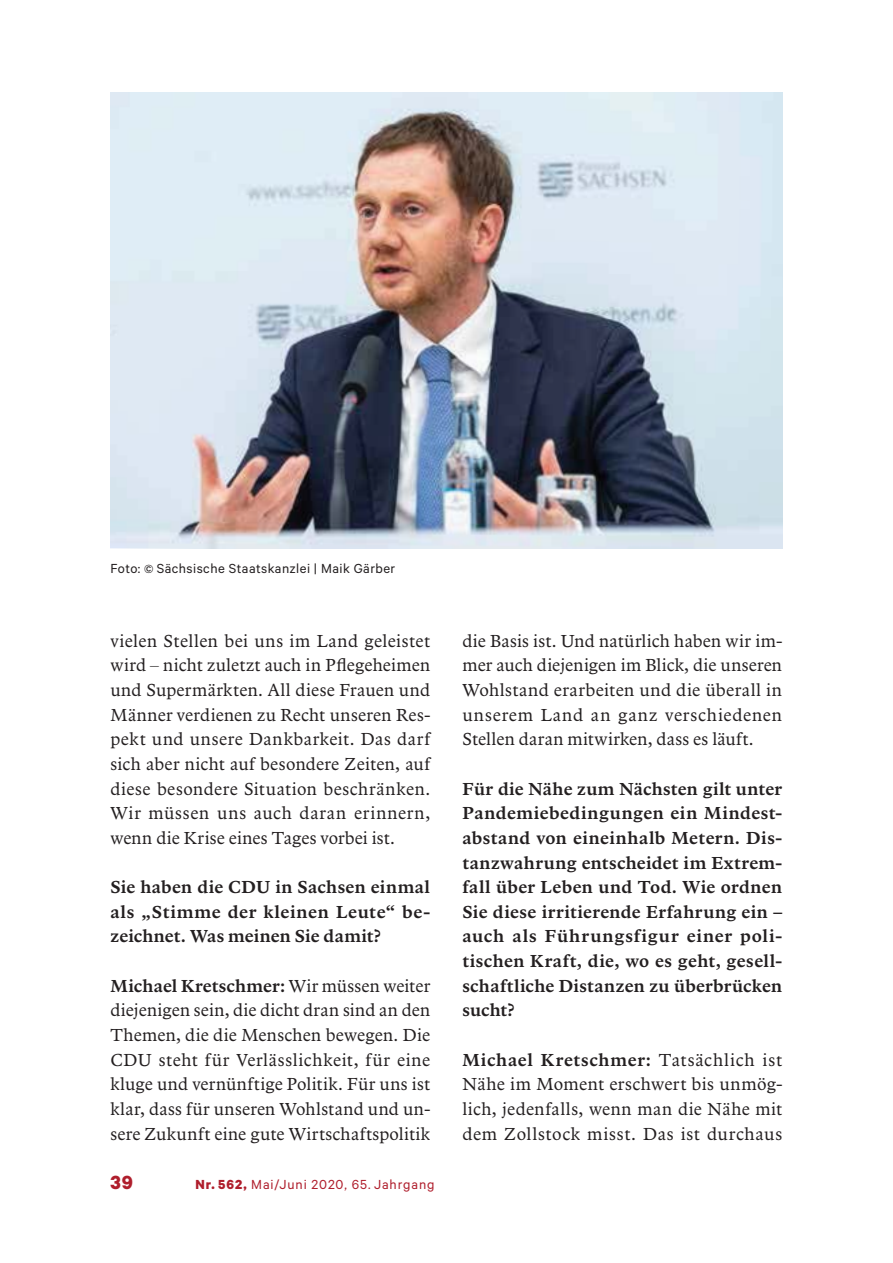
<style>
.page{position:relative;width:893px;height:1263px;background:#fff}
.page>*{position:absolute;margin:0;border:0;box-sizing:border-box;transform-origin:0 0}
.t1{font:700 21.45px "Calibre";color:#af1e2c}
.t2{font:18px/24.6px "Arbesco DT";letter-spacing:.025em;color:#231f20;text-align:justify}
.t3{font:600 18px/24.6px "Arbesco DT";letter-spacing:.02em;color:#231f20;text-align:justify}
.t4{font:14.85px "Calibre";letter-spacing:.03em;color:#231f20}
.t5{font:14.85px "Calibre";letter-spacing:.06em;color:#af1e2c}
.s1{font-size:13.2px}
.s2{font-weight:600}
.s3{font-weight:700}
</style>
<div class="page">
<img style="left:110px;top:92px;width:672px;height:456px">
<p class="t4" style="left:110px;top:563px;width:286px">Foto: <span class="s1">©</span> Sächsische Staatskanzlei | Maik Gärber</p>
<p class="t2" style="left:110px;top:630px;width:321px">vielen Stellen bei uns im Land geleistet wird – nicht zuletzt auch in Pflegeheimen und Supermärkten. All diese Frauen und Männer verdienen zu Recht unseren Res&shy;pekt und unsere Dankbarkeit. Das darf sich aber nicht auf besondere Zeiten, auf diese besondere Situation beschränken.<br>Wir müssen uns auch daran erinnern, wenn die Krise eines Tages vorbei ist.</p>
<p class="t3" style="left:110px;top:876px;width:321px">Sie haben die CDU in Sachsen einmal als „Stimme der kleinen Leute“ be&shy;zeichnet. Was meinen Sie damit?</p>
<p class="t2" style="left:110px;top:975px;width:321px"><span class="s2">Michael Kretschmer:</span> Wir müssen weiter diejenigen sein, die dicht dran sind an den Themen, die die Menschen bewegen. Die CDU steht für Verlässlichkeit, für eine kluge und vernünftige Politik. Für uns ist klar, dass für unseren Wohlstand und un&shy;sere Zukunft eine gute Wirtschaftspolitik</p>
<p class="t1" style="left:110px;top:1175px;width:24px">39</p>
<p class="t5" style="left:195px;top:1179px;width:241px"><span class="s3">Nr. 562,</span> Mai/Juni 2020, 65. Jahrgang</p>
<p class="t2" style="left:462px;top:630px;width:321px">die Basis ist. Und natürlich haben wir im&shy;mer auch diejenigen im Blick, die unseren Wohlstand erarbeiten und die überall in unserem Land an ganz verschiedenen Stellen daran mitwirken, dass es läuft.</p>
<p class="t3" style="left:462px;top:778px;width:321px">Für die Nähe zum Nächsten gilt unter Pandemiebedingungen ein Mindest&shy;abstand von eineinhalb Metern. Dis&shy;tanzwahrung entscheidet im Extrem&shy;fall über Leben und Tod. Wie ordnen Sie diese irritierende Erfahrung ein – auch als Führungsfigur einer poli&shy;tischen Kraft, die, wo es geht, gesell&shy;schaftliche Distanzen zu überbrücken sucht?</p>
<p class="t2" style="left:462px;top:1049px;width:321px"><span class="s2">Michael Kretschmer:</span> Tatsächlich ist Nähe im Moment erschwert bis unmög&shy;lich, jedenfalls, wenn man die Nähe mit dem Zollstock misst. Das ist durchaus</p>
</div>
